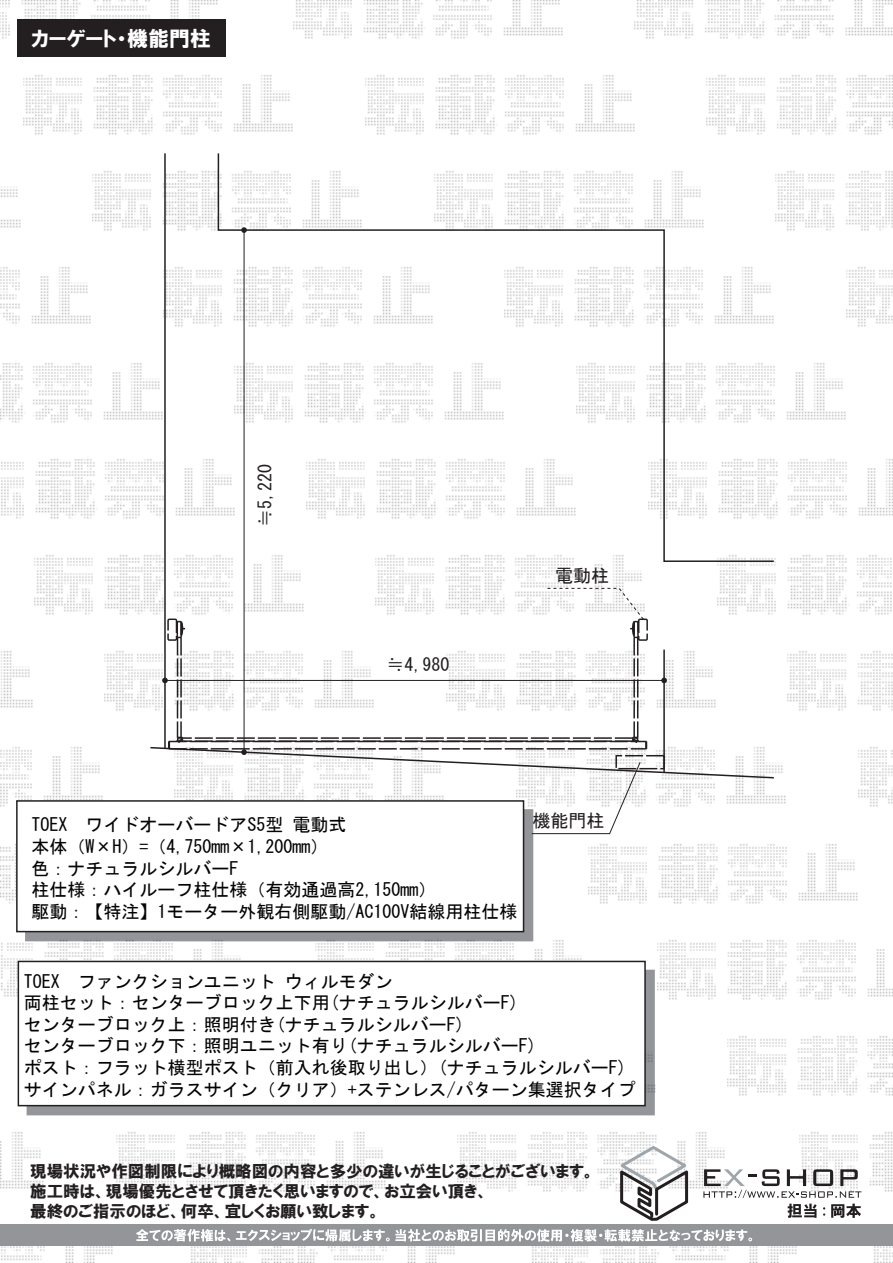
<style>
.page{position:relative;width:893px;height:1263px;background:#fff}
.page>*{position:absolute;margin:0;border:0;box-sizing:border-box;transform-origin:0 0}
.t1{font:21px "HGP Soei Kakugothic UB";color:#fff}
.t2{font:18px/21.6px "MS Gothic";color:#030303}
.t3{font:18px "MS Gothic";color:#231f20}
.t4{font:16.5px/19.8px "HGP Soei Kakugothic UB";color:#231f20}
</style>
<div class="page">
<img style="left:0;top:0;width:218px;height:39px">
<img style="left:293px;top:0;width:270px;height:39px">
<img style="left:635px;top:0;width:258px;height:39px">
<img style="left:24px;top:75px;width:269px;height:60px">
<img style="left:365px;top:75px;width:270px;height:60px">
<img style="left:707px;top:75px;width:186px;height:60px">
<img style="left:93px;top:171px;width:124px;height:60px">
<img style="left:0;top:186px;width:21px;height:42px">
<img style="left:776px;top:171px;width:117px;height:60px">
<img style="left:163px;top:267px;width:53px;height:60px">
<img style="left:0;top:267px;width:91px;height:57px">
<img style="left:846px;top:267px;width:47px;height:60px">
<img style="left:0;top:363px;width:163px;height:60px">
<img style="left:786px;top:363px;width:60px;height:57px">
<img style="left:1px;top:459px;width:216px;height:60px">
<img style="left:775px;top:459px;width:118px;height:60px">
<img style="left:34px;top:555px;width:267px;height:60px">
<img style="left:376px;top:564px;width:266px;height:24px">
<img style="left:717px;top:555px;width:175px;height:60px">
<img style="left:105px;top:651px;width:43px;height:60px">
<img style="left:0;top:651px;width:33px;height:57px">
<img style="left:788px;top:651px;width:105px;height:60px">
<img style="left:0;top:747px;width:103px;height:60px">
<img style="left:858px;top:747px;width:35px;height:60px">
<img style="left:775px;top:762px;width:11px;height:42px">
<img style="left:0;top:844px;width:16px;height:60px">
<img style="left:588px;top:844px;width:270px;height:60px">
<img style="left:1px;top:941px;width:243px;height:59px">
<img style="left:316px;top:937px;width:270px;height:24px">
<img style="left:657px;top:940px;width:236px;height:60px">
<img style="left:728px;top:1036px;width:165px;height:60px">
<img style="left:0;top:1132px;width:44px;height:57px">
<img style="left:116px;top:1132px;width:270px;height:60px">
<img style="left:800px;top:1132px;width:93px;height:60px">
<img style="left:458px;top:1132px;width:267px;height:60px">
<img style="left:1px;top:1246px;width:112px;height:17px">
<img style="left:191px;top:1246px;width:264px;height:17px">
<img style="left:874px;top:1246px;width:19px;height:17px">
<img style="left:532px;top:1246px;width:265px;height:17px">
<svg style="left:217px;top:153px;width:558px;height:410px"></svg>
<hr style="left:164px;top:153px;width:2px;height:596px;background:#231f20">
<svg style="left:616px;top:1144px;width:75px;height:77px"></svg>
<div style="left:25px;top:809px;width:508px;height:132px;background:linear-gradient(to right,#939598,#939598);border:2px solid #939598"></div>
<div style="left:16px;top:800px;width:508px;height:132px;background:#fff;border:2px solid #231f20"></div>
<div style="left:18px;top:19px;width:208px;height:38px;background:#231f20"></div>
<div style="left:0;top:1224px;width:893px;height:22px;background:#939598"></div>
<svg style="left:136px;top:1229px;width:616px;height:12px"></svg>
<svg style="left:703px;top:1169px;width:158px;height:49px"></svg>
<hr style="left:244px;top:230px;width:1px;height:522px;background:#231f20">
<svg style="left:241px;top:227px;width:6px;height:6px"></svg>
<svg style="left:149px;top:588px;width:626px;height:246px"></svg>
<div style="left:27px;top:970px;width:628px;height:145px;background:#939598"></div>
<div style="left:18px;top:961px;width:628px;height:145px;background:#fff;border:2px solid #231f20"></div>
<p class="t1" style="left:32px;top:28px;width:181px">カーゲート・機能門柱</p>
<p class="t3" style="left:256px;top:527px;width:65px;rotate:-90deg">≒5,220</p>
<p class="t3" style="left:387px;top:656px;width:64px">≒4,980</p>
<p class="t3" style="left:555px;top:566px;width:55px">電動柱</p>
<p class="t2" style="left:31px;top:814px;width:487px">TOEX ワイドオーバードアS5型 電動式<br>本体（W×H）=（4,750mm×1,200mm）<br>色：ナチュラルシルバーF<br>柱仕様：ハイルーフ柱仕様（有効通過高2,150mm）<br>駆動：【特注】1モーター外観右側駆動/AC100V結線用柱仕様</p>
<p class="t3" style="left:532px;top:811px;width:73px">機能門柱</p>
<p class="t2" style="left:24px;top:970px;width:613px">TOEX ファンクションユニット ウィルモダン<br>両柱セット：センターブロック上下用(ナチュラルシルバーF)<br>センターブロック上：照明付き(ナチュラルシルバーF)<br>センターブロック下：照明ユニット有り(ナチュラルシルバーF)<br>ポスト：フラット横型ポスト（前入れ後取り出し）(ナチュラルシルバーF)サインパネル：ガラスサイン（クリア）+ステンレス/パターン集選択タイプ</p>
<p class="t4" style="left:30px;top:1161px;width:566px">現場状況や作図制限により概略図の内容と多少の違いが生じることがございます。施工時は、現場優先とさせて頂きたく思いますので、お立会い頂き、<br>最終のご指示のほど、何卒、宜しくお願い致します。</p>
</div>
